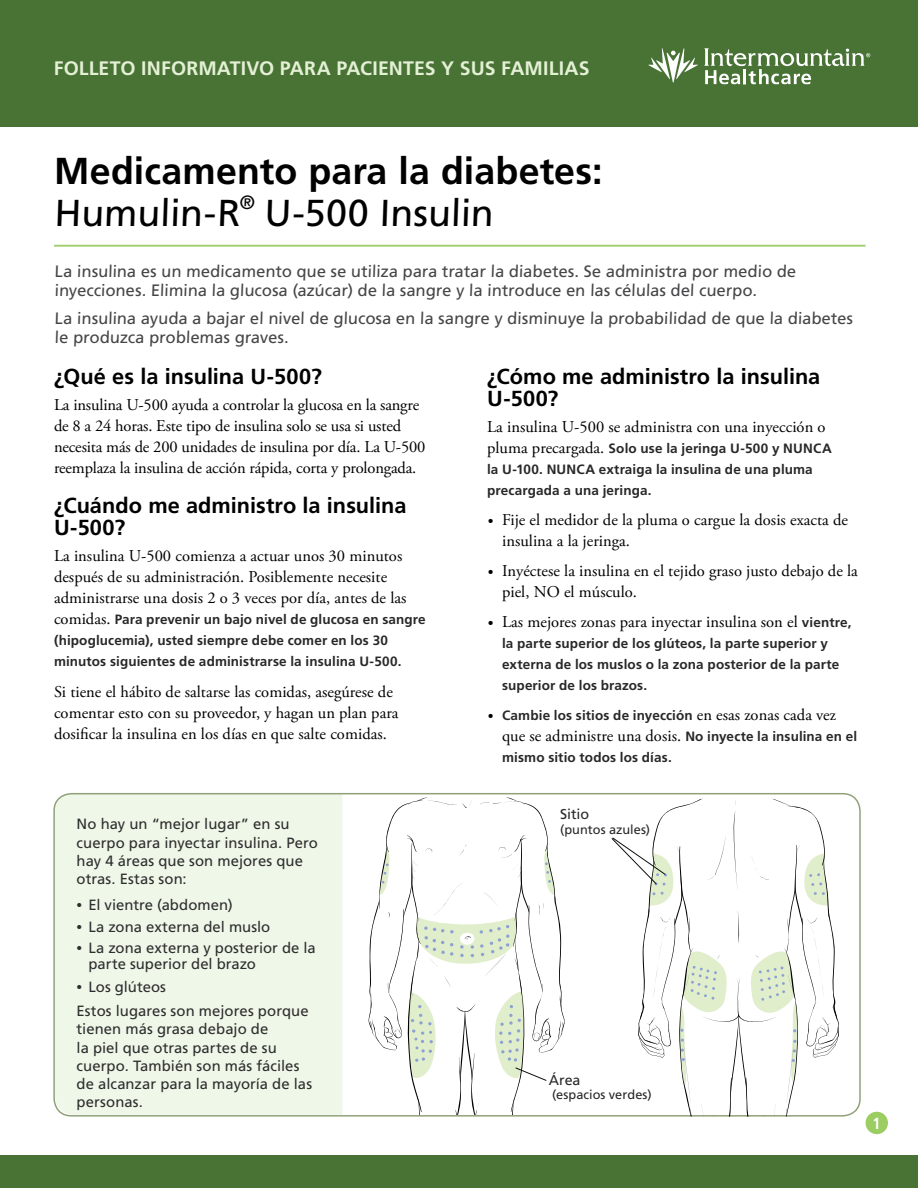
<style>
.page{position:relative;width:918px;height:1188px;background:#fff}
.page>*{position:absolute;margin:0;border:0;box-sizing:border-box;transform-origin:0 0}
.Level_1__h2{font:700 37.5px/42px "Frutiger LT Std";letter-spacing:.005em;color:#000}
.Level_1__h2-2{font:37.5px "Frutiger LT Std";color:#000}
.Level_1__h2-3{font:700 21.75px/21.8px "Frutiger LT Std";color:#000}
.t1{font:700 19.5px "Frutiger LT Std";letter-spacing:.005em;color:#e3f0d4}
.Level_1__h2-4{font:19.2px "Frutiger LT Std";color:#000}
.Main__p{font:16.5px/21px "Adobe Garamond Pro";color:#000}
.Opening_paragraph{font:16.5px/19.5px "Frutiger LT Std";letter-spacing:-.01em;color:#464547}
.t2{font:700 condensed 16.2px "Frutiger LT Std";color:#fff}
.sentence_case_-_left{font:14.85px/18.1px "Frutiger LT Std";letter-spacing:.005em;color:#2e2e2f}
.Illustration_labels{font:14.25px "Frutiger LT Std";letter-spacing:-.005em;color:#292829}
.Main__p-2{font:700 13.5px/21px "Frutiger LT Std";letter-spacing:.01em;color:#292829}
.Illustration_labels-2{font:12.75px "Frutiger LT Std";letter-spacing:.005em;color:#292829}
.s1{font-weight:400}
.s2{font-family:"Adobe Garamond Pro";font-weight:400;font-size:16.5px;color:#000}
.s3{font-size:15px}
.s4{font-family:"Frutiger LT Std";font-weight:700;font-size:13.5px;color:#292829}
.s5{font-family:"Adobe Garamond Pro";font-weight:400;font-size:15px;color:#000}
.s6{font-family:"Adobe Garamond Pro"}
</style>
<div class="page">
<div style="left:0;top:1156px;width:918px;height:32px;background:#497235"></div>
<div style="left:0;top:0;width:918px;height:127px;background:#497235"></div>
<div style="left:866px;top:1112px;width:22px;height:22px;background:#9bcd63;border-radius:50%"></div>
<svg style="left:648px;top:48px;width:50px;height:34px"></svg>
<svg style="left:704px;top:48px;width:166px;height:36px"></svg>
<hr style="left:54px;top:245px;width:812px;height:2px;background:#a1cf6d">
<div style="left:56px;top:796px;width:286px;height:318px;background:#eff7e8"></div>
<div style="left:53px;top:793px;width:808px;height:324px;border:2px solid #90a17a;border-radius:17px"></div>
<svg style="left:368px;top:798px;width:198px;height:317px"></svg>
<svg style="left:611px;top:799px;width:228px;height:318px"></svg>
<p class="t1" style="left:54px;top:57px;width:537px">FOLLETO INFORMATIVO PARA PACIENTES Y SUS FAMILIAS</p>
<p class="Level_1__h2" style="left:54px;top:150px;width:550px">Medicamento para la diabetes:<br><span class="s1">Humulin-R</span></p>
<p class="Level_1__h2-4" style="left:240px;top:191px;width:18px">®</p>
<p class="Level_1__h2-2" style="left:264px;top:191px;width:232px">U-500 Insulin</p>
<p class="Opening_paragraph" style="left:55px;top:262px;width:744px">La insulina es un medicamento que se utiliza para tratar la diabetes. Se administra por medio de inyecciones. Elimina la glucosa (azúcar) de la sangre y la introduce en las células del cuerpo.</p>
<p class="Opening_paragraph" style="left:55px;top:308px;width:801px">La insulina ayuda a bajar el nivel de glucosa en la sangre y disminuye la probabilidad de que la diabetes le produzca problemas graves.</p>
<p class="Level_1__h2-3" style="left:54px;top:366px;width:269px">¿Qué es la insulina U-500?</p>
<p class="Main__p" style="left:54px;top:395px;width:373px">La insulina U-500 ayuda a controlar la glucosa en la sangre de 8 a 24 horas. Este tipo de insulina solo se usa si usted necesita más de 200 unidades de insulina por día. La U-500 reemplaza la insulina de acción rápida, corta y prolongada.</p>
<p class="Level_1__h2-3" style="left:54px;top:495px;width:354px">¿Cuándo me administro la insulina<br>U-500?</p>
<p class="Main__p" style="left:54px;top:546px;width:354px">La insulina U-500 comienza a actuar unos 30 minutos después de su administración. Posiblemente necesite administrarse una dosis 2 o 3 veces por día, antes de las</p>
<p class="Main__p-2" style="left:54px;top:609px;width:373px"><span class="s2">comidas.</span> Para prevenir un bajo nivel de glucosa en sangre (hipoglucemia), usted siempre debe comer en los 30 minutos siguientes de administrarse la insulina U-500.</p>
<p class="Main__p" style="left:54px;top:682px;width:346px">Si tiene el hábito de saltarse las comidas, asegúrese de comentar esto con su proveedor, y hagan un plan para dosificar la insulina en los días en que salte comidas.</p>
<p class="Level_1__h2-3" style="left:487px;top:366px;width:335px">¿Cómo me administro la insulina<br>U-500?</p>
<p class="Main__p" style="left:487px;top:417px;width:340px">La insulina U-500 se administra con una inyección o</p>
<p class="Main__p-2" style="left:487px;top:438px;width:346px"><span class="s2">pluma precargada.</span> Solo use la jeringa U-500 y NUNCA la U-100. NUNCA extraiga la insulina de una pluma precargada a una jeringa.</p>
<p class="Main__p" style="left:502px;top:510px;width:348px;text-indent:-14px"><span class="s3">•</span> Fije el medidor de la pluma o cargue la dosis exacta de insulina a la jeringa.</p>
<p class="Main__p" style="left:502px;top:561px;width:357px;text-indent:-14px"><span class="s3">•</span> Inyéctese la insulina en el tejido graso justo debajo de la piel, NO el músculo.</p>
<p class="Main__p" style="left:488px;top:612px;width:365px"><span class="s3">•</span> Las mejores zonas para inyectar insulina son el <span class="s4">vientre,</span></p>
<p class="Main__p-2" style="left:502px;top:633px;width:339px">la parte superior de los glúteos, la parte superior y externa de los muslos o la zona posterior de la parte superior de los brazos.</p>
<p class="Main__p-2" style="left:488px;top:705px;width:350px"><span class="s5">•</span> Cambie los sitios de inyección <span class="s2">en esas zonas cada vez</span></p>
<p class="Main__p" style="left:502px;top:726px;width:357px">que se administre una dosis. <span class="s4">No inyecte la insulina en el</span></p>
<p class="Main__p-2" style="left:502px;top:747px;width:171px">mismo sitio todos los días.</p>
<p class="sentence_case_-_left" style="left:77px;top:815px;width:243px">No hay un “mejor lugar” en su cuerpo para inyectar insulina. Pero hay 4 áreas que son mejores que otras. Estas son:</p>
<p class="sentence_case_-_left" style="left:77px;top:896px;width:158px"><span class="s6">•</span> El vientre (abdomen)</p>
<p class="sentence_case_-_left" style="left:77px;top:918px;width:195px"><span class="s6">•</span> La zona externa del muslo</p>
<p class="sentence_case_-_left" style="left:88px;top:940px;width:229px;line-height:16.4px;text-indent:-12px"><span class="s6">•</span> La zona externa y posterior de la parte superior del brazo</p>
<p class="sentence_case_-_left" style="left:77px;top:978px;width:91px"><span class="s6">•</span> Los glúteos</p>
<p class="sentence_case_-_left" style="left:77px;top:1002px;width:237px">Estos lugares son mejores porque tienen más grasa debajo de<br>la piel que otras partes de su cuerpo. También son más fáciles de alcanzar para la mayoría de las personas.</p>
<p class="Illustration_labels" style="left:560px;top:806px;width:31px">Sitio</p>
<p class="Illustration_labels-2" style="left:560px;top:822px;width:92px">(puntos azules)</p>
<p class="Illustration_labels" style="left:549px;top:1072px;width:33px">Área</p>
<p class="Illustration_labels-2" style="left:552px;top:1087px;width:101px">(espacios verdes)</p>
<p class="t2" style="left:873px;top:1113px;width:10px">1</p>
</div>
